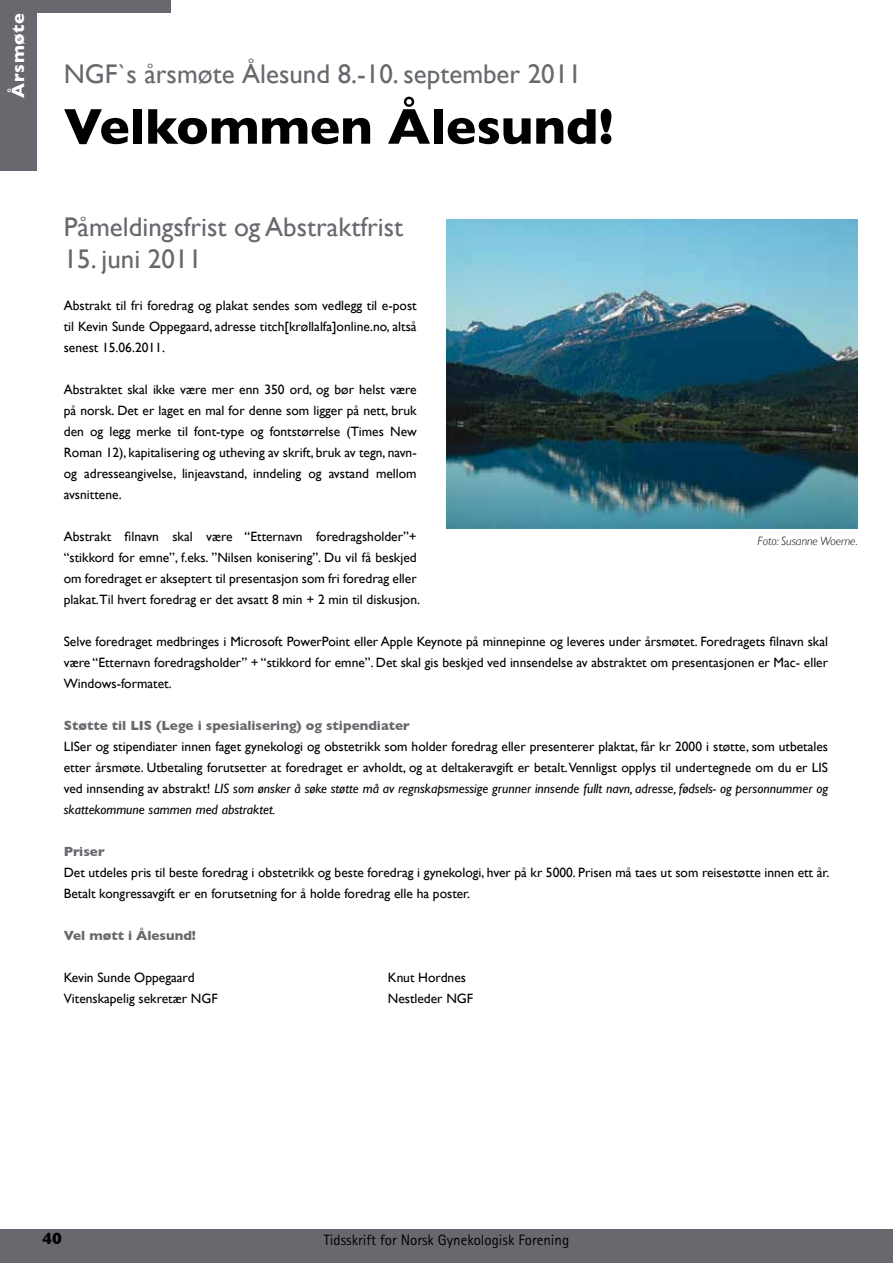
<style>
.page{position:relative;width:893px;height:1263px;background:#fff}
.page>*{position:absolute;margin:0;border:0;box-sizing:border-box;transform-origin:0 0}
.t1{font:700 51px "Gill Sans";color:#000}
.t2{font:27px "Gill Sans";color:#6a686e}
.t3{font:700 18px "Gill Sans";letter-spacing:.04em;color:#fff}
.t4{font:700 16.5px "Gill Sans";color:#000}
.t5{font:15px "Rotis Sans Serif";color:#000}
.t6{font:13.5px/21px "Gill Sans";color:#000;text-align:justify}
.t7{font:700 13.5px "Gill Sans";color:#6a686e}
.t8{font:italic 300 12px "Gill Sans";color:#000}
.s1{font-style:italic}
</style>
<div class="page">
<div style="left:0;top:0;width:170px;height:13px;background:#6a686e"></div>
<div style="left:0;top:0;width:36px;height:170px;background:#6a686e"></div>
<div style="left:0;top:1229px;width:893px;height:34px;background:#6a686e"></div>
<img style="left:446px;top:220px;width:412px;height:308px">
<h3 class="t3" style="left:8px;top:98px;width:86px;rotate:-90deg">Årsmøte</h3>
<h2 class="t2" style="left:64px;top:58px;width:519px">NGF`s årsmøte Ålesund 8.-10. september 2011</h2>
<h1 class="t1" style="left:64px;top:97px;width:551px">Velkommen Ålesund!</h1>
<h2 class="t2" style="left:64px;top:211px;width:341px">Påmeldingsfrist og Abstraktfrist</h2>
<h2 class="t2" style="left:64px;top:243px;width:140px">15. juni 2011</h2>
<p class="t6" style="left:64px;top:295px;width:354px">Abstrakt til fri foredrag og plakat sendes som vedlegg til e-post til Kevin Sunde Oppegaard, adresse titch[krøllalfa]online.no, altså senest 15.06.2011.</p>
<p class="t6" style="left:64px;top:379px;width:354px">Abstraktet skal ikke være mer enn 350 ord, og bør helst være på norsk. Det er laget en mal for denne som ligger på nett, bruk den og legg merke til font-type og fontstørrelse (Times New Roman 12), kapitalisering og utheving av skrift, bruk av tegn, navn&shy;og adresseangivelse, linjeavstand, inndeling og avstand mellom avsnittene.</p>
<p class="t6" style="left:64px;top:526px;width:358px;text-align:left">Abstrakt filnavn skal være “Etternavn foredragsholder”+ “stikkord for emne”, f.eks. ”Nilsen konisering”. Du vil få beskjed om foredraget er akseptert til presentasjon som fri foredrag eller plakat.Til hvert foredrag er det avsatt 8 min + 2 min til diskusjon.</p>
<p class="t6" style="left:64px;top:631px;width:766px">Selve foredraget medbringes i Microsoft PowerPoint eller Apple Keynote på minnepinne og leveres under årsmøtet. Foredragets filnavn skal være “Etternavn foredragsholder” + “stikkord for emne”. Det skal gis beskjed ved innsendelse av abstraktet om presentasjonen er Mac- eller Windows-formatet.</p>
<p class="t7" style="left:64px;top:718px;width:347px">Støtte til LIS (Lege i spesialisering) og stipendiater</p>
<p class="t6" style="left:64px;top:736px;width:766px">LISer og stipendiater innen faget gynekologi og obstetrikk som holder foredrag eller presenterer plaktat, får kr 2000 i støtte, som utbetales etter årsmøte. Utbetaling forutsetter at foredraget er avholdt, og at deltakeravgift er betalt. Vennligst opplys til undertegnede om du er LIS ved innsending av abstrakt! <span class="s1">LIS som ønsker å søke støtte må av regnskapsmessige grunner innsende fullt navn, adresse, fødsels- og personnummer og skattekommune sammen med abstraktet.</span></p>
<p class="t7" style="left:64px;top:844px;width:42px">Priser</p>
<p class="t6" style="left:64px;top:862px;width:767px">Det utdeles pris til beste foredrag i obstetrikk og beste foredrag i gynekologi, hver på kr 5000. Prisen må taes ut som reisestøtte innen ett år.<br>Betalt kongressavgift er en forutsetning for å holde foredrag elle ha poster.</p>
<p class="t7" style="left:64px;top:928px;width:134px">Vel møtt i Ålesund!</p>
<p class="t6" style="left:64px;top:967px;width:132px">Kevin Sunde Oppegaard</p>
<p class="t6" style="left:388px;top:967px;width:80px">Knut Hordnes</p>
<p class="t6" style="left:64px;top:988px;width:155px">Vitenskapelig sekretær NGF</p>
<p class="t6" style="left:388px;top:988px;width:87px">Nestleder NGF</p>
<p class="t8" style="left:758px;top:534px;width:102px">Foto: Susanne Woerne.</p>
<p class="t4" style="left:43px;top:1229px;width:21px">40</p>
<p class="t5" style="left:324px;top:1231px;width:247px">Tidsskrift for Norsk Gynekologisk Forening</p>
</div>
